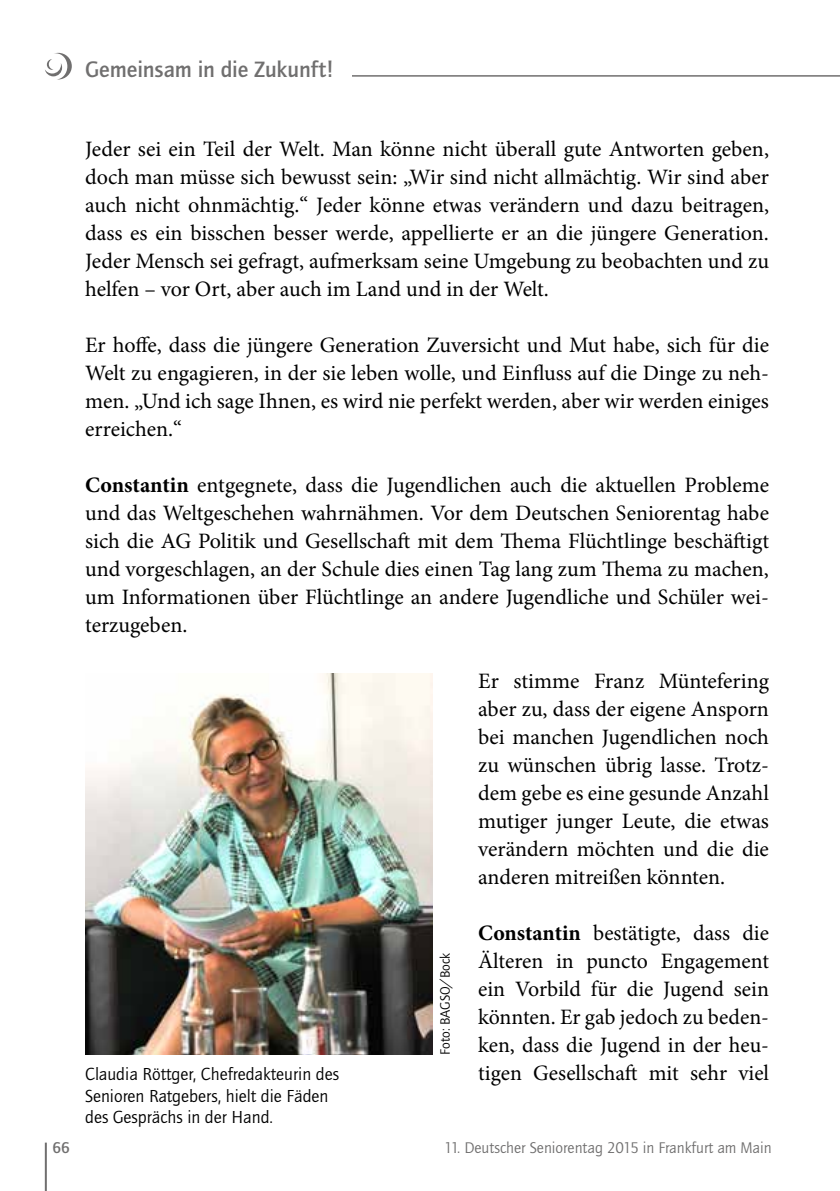
<style>
.page{position:relative;width:840px;height:1191px;background:#fff}
.page>*{position:absolute;margin:0;border:0;box-sizing:border-box;transform-origin:0 0}
.t1{font:500 23px "Quay Sans ITC Std";letter-spacing:-.005em;color:#706f6f}
.t2{font:22px/28px "Minion Pro";color:#000;text-align:justify}
.t3{font:18px/21.6px "Quay Sans ITC Std";color:#000}
.t4{font:16px "Quay Sans ITC Std";color:#706f6f}
.t5{font:500 16px "Quay Sans ITC Std";color:#706f6f}
.t6{font:14px "Quay Sans ITC Std";color:#000}
.s1{font-weight:700}
</style>
<div class="page">
<hr style="left:45px;top:1142px;width:2px;height:49px;background:#706f6f">
<svg style="left:45px;top:53px;width:27px;height:26px"></svg>
<hr style="left:85px;top:75px;width:754px;height:2px;background:#706f6f">
<div style="left:85px;top:60px;width:266px;height:17px;background:#fff"></div>
<img style="left:85px;top:673px;width:347px;height:381px">
<p class="t1" style="left:85px;top:56px;width:250px">Gemeinsam in die Zukunft!</p>
<p class="t2" style="left:85px;top:135px;width:685px">Jeder sei ein Teil der Welt. Man könne nicht überall gute Antworten geben, doch man müsse sich bewusst sein: „Wir sind nicht allmächtig. Wir sind aber auch nicht ohnmächtig.“ Jeder könne etwas verändern und dazu beitragen, dass es ein bisschen besser werde, appellierte er an die jüngere Generation.<br>Jeder Mensch sei gefragt, aufmerksam seine Umgebung zu beobachten und zu helfen – vor Ort, aber auch im Land und in der Welt.</p>
<p class="t2" style="left:85px;top:331px;width:685px">Er hoffe, dass die jüngere Generation Zuversicht und Mut habe, sich für die Welt zu engagieren, in der sie leben wolle, und Einfluss auf die Dinge zu neh&shy;men. „Und ich sage Ihnen, es wird nie perfekt werden, aber wir werden einiges erreichen.“</p>
<p class="t2" style="left:85px;top:471px;width:685px"><span class="s1">Constantin</span> entgegnete, dass die Jugendlichen auch die aktuellen Probleme und das Weltgeschehen wahrnähmen. Vor dem Deutschen Seniorentag habe sich die AG Politik und Gesellschaft mit dem Thema Flüchtlinge beschäftigt und vorgeschlagen, an der Schule dies einen Tag lang zum Thema zu machen, um Informationen über Flüchtlinge an andere Jugendliche und Schüler wei&shy;terzugeben.</p>
<p class="t2" style="left:478px;top:667px;width:292px">Er stimme Franz Müntefering aber zu, dass der eigene Ansporn bei manchen Jugendlichen noch zu wünschen übrig lasse. Trotz&shy;dem gebe es eine gesunde Anzahl mutiger junger Leute, die etwas verändern möchten und die die anderen mitreißen könnten.</p>
<p class="t2" style="left:478px;top:919px;width:292px"><span class="s1">Constantin</span> bestätigte, dass die Älteren in puncto Engagement ein Vorbild für die Jugend sein könnten. Er gab jedoch zu beden&shy;ken, dass die Jugend in der heu-</p>
<p class="t3" style="left:85px;top:1063px;width:255px">Claudia Röttger, Chefredakteurin des</p>
<p class="t2" style="left:478px;top:1059px;width:292px">tigen Gesellschaft mit sehr viel</p>
<p class="t3" style="left:85px;top:1084px;width:245px">Senioren Ratgebers, hielt die Fäden des Gesprächs in der Hand.</p>
<p class="t6" style="left:437px;top:1054px;width:103px;rotate:-90deg">Foto: BAGSO/Bock</p>
<p class="t5" style="left:52px;top:1138px;width:19px">66</p>
<p class="t4" style="left:444px;top:1138px;width:329px">11. Deutscher Seniorentag 2015 in Frankfurt am Main</p>
</div>
